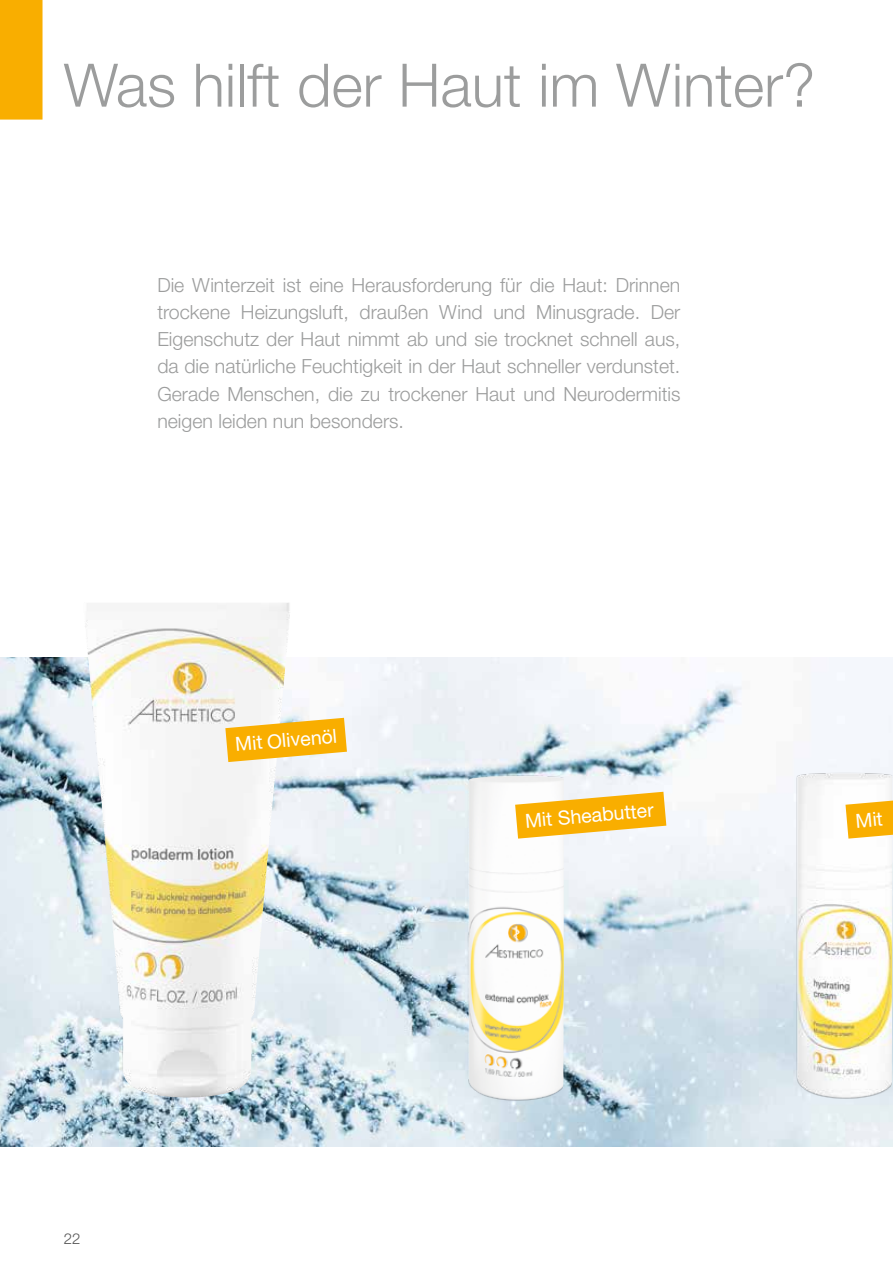
<style>
.page{position:relative;width:893px;height:1263px;background:#fff}
.page>*{position:absolute;margin:0;border:0;box-sizing:border-box;transform-origin:0 0}
.t1{font:300 60px "Helvetica Neue LT Pro";color:#9c9d9d}
.t2{font:300 19.5px/27px "Helvetica Neue LT Pro";color:#9c9d9d;text-align:justify}
.t3{font:19.5px "Helvetica Neue LT Pro";color:#fff}
.t4{font:300 15px "Helvetica Neue LT Pro";color:#565656}
</style>
<div class="page">
<img style="left:0;top:657px;width:893px;height:489px">
<div style="left:0;top:0;width:43px;height:120px;background:#f9ae00"></div>
<img style="left:463px;top:755px;width:101px;height:347px">
<img style="left:792px;top:667px;width:101px;height:434px">
<img style="left:84px;top:603px;width:43px;height:479px">
<svg style="left:225px;top:718px;width:122px;height:44px"></svg>
<svg style="left:515px;top:792px;width:151px;height:47px"></svg>
<svg style="left:845px;top:800px;width:48px;height:39px;background:#f9ba28"></svg>
<h1 class="t1" style="left:64px;top:49px;width:753px">Was hilft der Haut im Winter?</h1>
<p class="t2" style="left:157px;top:272px;width:525px">Die Winterzeit ist eine Herausforderung für die Haut: Drinnen trockene Heizungsluft, draußen Wind und Minusgrade. Der Eigenschutz der Haut nimmt ab und sie trocknet schnell aus, da die natürliche Feuchtigkeit in der Haut schneller verdunstet.<br>Gerade Menschen, die zu trockener Haut und Neurodermitis neigen leiden nun besonders.</p>
<p class="t3" style="left:234px;top:732px;width:104px;rotate:-5deg">Mit Olivenöl</p>
<p class="t4" style="left:64px;top:1229px;width:18px">22</p>
<p class="t3" style="left:524px;top:809px;width:130px;rotate:-5deg">Mit Sheabutter</p>
</div>
